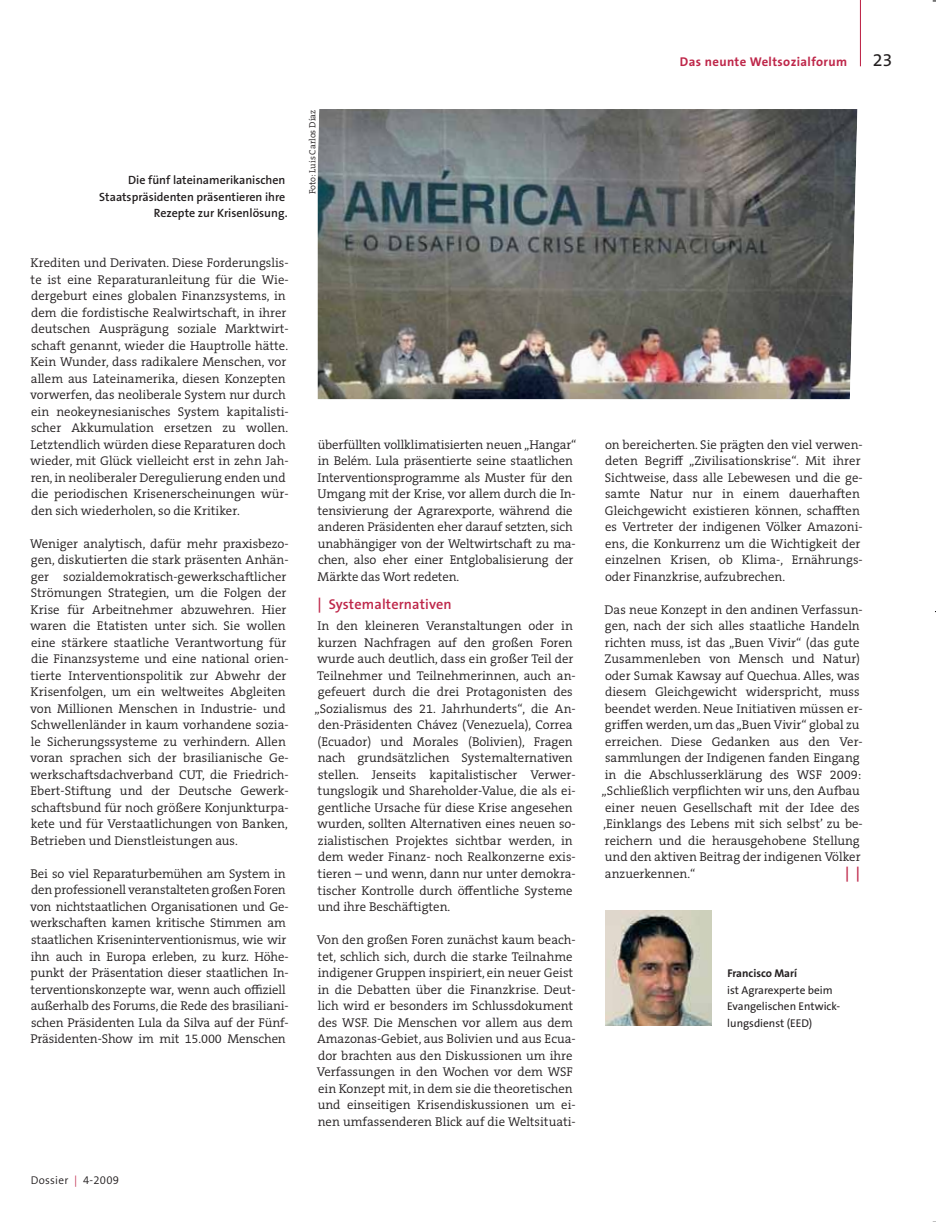
<style>
.page{position:relative;width:936px;height:1222px;background:#fff}
.page>*{position:absolute;margin:0;border:0;box-sizing:border-box;transform-origin:0 0}
.t1{font:18px "The Sans B W5 Plain";color:#231f20}
.t2{font:600 15px "The Sans B W6";color:#be2649}
.t3{font:600 14.25px "The Sans B W6";letter-spacing:.01em;color:#be2649}
.t4{font:300 12.75px/16.5px "The Serif B W4";color:#231f20}
.t5{font:700 12.75px "The Sans B W7";letter-spacing:.03em;color:#be2649}
.t6{font:600 12px/16.5px "The Sans B W6";color:#231f20;text-align:right}
.t7{font:11.25px/16.5px "The Sans B W5 Plain";color:#231f20}
.t8{font:300 11.25px "The Sans B W4";letter-spacing:.025em;color:#231f20}
.t9{font:700 11.25px "The Sans B W7";color:#231f20}
.t10{font:300 9px "The Serif B W4";color:#231f20}
.s1{color:#be2649}
.s2{font-size:15px}
</style>
<div class="page">
<hr style="left:860px;top:0;width:1px;height:66px;background:#be2649">
<img style="left:606px;top:910px;width:106px;height:114px">
<img style="left:318px;top:109px;width:539px;height:290px">
<p class="t6" style="left:99px;top:173px;width:190px">Die fünf lateinamerikanischen<br>Staatspräsidenten präsentieren ihre<br>Rezepte zur Krisenlösung.</p>
<p class="t4" style="left:30px;top:255px;width:260px">Krediten und Derivaten. Diese Forderungslis&shy;te ist eine Reparaturanleitung für die Wie&shy;dergeburt eines globalen Finanzsystems, in dem die fordistische Realwirtschaft, in ihrer deutschen Ausprägung soziale Marktwirt&shy;schaft genannt, wieder die Hauptrolle hätte.<br>Kein Wunder, dass radikalere Menschen, vor allem aus Lateinamerika, diesen Konzepten vorwerfen, das neoliberale System nur durch ein neokeynesianisches System kapitalisti&shy;scher Akkumulation ersetzen zu wollen.<br>Letztendlich würden diese Reparaturen doch wieder, mit Glück vielleicht erst in zehn Jah&shy;ren, in neoliberaler Deregulierung enden und die periodischen Krisenerscheinungen wür&shy;den sich wiederholen, so die Kritiker.</p>
<p class="t4" style="left:30px;top:536px;width:260px">Weniger analytisch, dafür mehr praxisbezo&shy;gen, diskutierten die stark präsenten Anhän&shy;ger sozialdemokratisch-gewerkschaftlicher Strömungen Strategien, um die Folgen der Krise für Arbeitnehmer abzuwehren. Hier waren die Etatisten unter sich. Sie wollen eine stärkere staatliche Verantwortung für die Finanzsysteme und eine national orien&shy;tierte Interventionspolitik zur Abwehr der Krisenfolgen, um ein weltweites Abgleiten von Millionen Menschen in Industrie- und Schwellenländer in kaum vorhandene sozia&shy;le Sicherungssysteme zu verhindern. Allen voran sprachen sich der brasilianische Ge&shy;werkschaftsdachverband CUT, die Friedrich-Ebert-Stiftung und der Deutsche Gewerk&shy;schaftsbund für noch größere Konjunkturpa&shy;kete und für Verstaatlichungen von Banken, Betrieben und Dienstleistungen aus.</p>
<p class="t4" style="left:30px;top:866px;width:260px">Bei so viel Reparaturbemühen am System in den professionell veranstalteten großen Foren von nichtstaatlichen Organisationen und Ge&shy;werkschaften kamen kritische Stimmen am staatlichen Kriseninterventionismus, wie wir ihn auch in Europa erleben, zu kurz. Höhe&shy;punkt der Präsentation dieser staatlichen In&shy;terventionskonzepte war, wenn auch offiziell außerhalb des Forums, die Rede des brasiliani&shy;schen Präsidenten Lula da Silva auf der Fünf-Präsidenten-Show im mit 15.000 Menschen</p>
<p class="t8" style="left:31px;top:1173px;width:90px">Dossier <span class="s1">|</span> 4-2009</p>
<p class="t10" style="left:309px;top:194px;width:86px;rotate:-90deg">Foto: Luis Carlos Díaz</p>
<p class="t4" style="left:318px;top:437px;width:260px">überfüllten vollklimatisierten neuen „Hangar“ in Belém. Lula präsentierte seine staatlichen Interventionsprogramme als Muster für den Umgang mit der Krise, vor allem durch die In&shy;tensivierung der Agrarexporte, während die anderen Präsidenten eher darauf setzten, sich unabhängiger von der Weltwirtschaft zu ma&shy;chen, also eher einer Entglobalisierung der Märkte das Wort redeten.</p>
<p class="t3" style="left:317px;top:597px;width:136px"><span class="s2">|</span> Systemalternativen</p>
<p class="t4" style="left:315px;top:618px;width:263px">In den kleineren Veranstaltungen oder in kurzen Nachfragen auf den großen Foren wurde auch deutlich, dass ein großer Teil der Teilnehmer und Teilnehmerinnen, auch an&shy;gefeuert durch die drei Protagonisten des „Sozialismus des 21. Jahrhunderts“, die An&shy;den-Präsidenten Chávez (Venezuela), Correa (Ecuador) und Morales (Bolivien), Fragen nach grundsätzlichen Systemalternativen stellen. Jenseits kapitalistischer Verwer&shy;tungslogik und Shareholder-Value, die als ei&shy;gentliche Ursache für diese Krise angesehen wurden, sollten Alternativen eines neuen so&shy;zialistischen Projektes sichtbar werden, in dem weder Finanz- noch Realkonzerne exis&shy;tieren – und wenn, dann nur unter demokra&shy;tischer Kontrolle durch öffentliche Systeme und ihre Beschäftigten.</p>
<p class="t4" style="left:317px;top:932px;width:260px">Von den großen Foren zunächst kaum beach&shy;tet, schlich sich, durch die starke Teilnahme indigener Gruppen inspiriert, ein neuer Geist in die Debatten über die Finanzkrise. Deut&shy;lich wird er besonders im Schlussdokument des WSF. Die Menschen vor allem aus dem Amazonas-Gebiet, aus Bolivien und aus Ecua&shy;dor brachten aus den Diskussionen um ihre Verfassungen in den Wochen vor dem WSF ein Konzept mit, in dem sie die theoretischen und einseitigen Krisendiskussionen um ei&shy;nen umfassenderen Blick auf die Weltsituati-</p>
<p class="t5" style="left:680px;top:56px;width:169px">Das neunte Weltsozialforum</p>
<h1 class="t1" style="left:873px;top:51px;width:21px">23</h1>
<p class="t4" style="left:605px;top:437px;width:259px">on bereicherten. Sie prägten den viel verwen&shy;deten Begriff „Zivilisationskrise“. Mit ihrer Sichtweise, dass alle Lebewesen und die ge&shy;samte Natur nur in einem dauerhaften Gleichgewicht existieren können, schafften es Vertreter der indigenen Völker Amazoni&shy;ens, die Konkurrenz um die Wichtigkeit der einzelnen Krisen, ob Klima-, Ernährungs&shy;oder Finanzkrise, aufzubrechen.</p>
<p class="t4" style="left:602px;top:602px;width:263px">Das neue Konzept in den andinen Verfassun&shy;gen, nach der sich alles staatliche Handeln richten muss, ist das „Buen Vivir“ (das gute Zusammenleben von Mensch und Natur) oder Sumak Kawsay auf Quechua. Alles, was diesem Gleichgewicht widerspricht, muss beendet werden. Neue Initiativen müssen er&shy;griffen werden, um das „Buen Vivir“ global zu erreichen. Diese Gedanken aus den Ver&shy;sammlungen der Indigenen fanden Eingang in die Abschlusserklärung des WSF 2009: „Schließlich verpflichten wir uns, den Aufbau einer neuen Gesellschaft mit der Idee des ‚Einklangs des Lebens mit sich selbst’ zu be&shy;reichern und die herausgehobene Stellung und den aktiven Beitrag der indigenen Völker anzuerkennen.“</p>
<p class="t2" style="left:845px;top:865px;width:17px">| |</p>
<p class="t9" style="left:727px;top:967px;width:71px">Francisco Marí</p>
<p class="t7" style="left:727px;top:981px;width:114px">ist Agrarexperte beim<br>Evangelischen Entwick&shy;lungsdienst (EED)</p>
</div>
